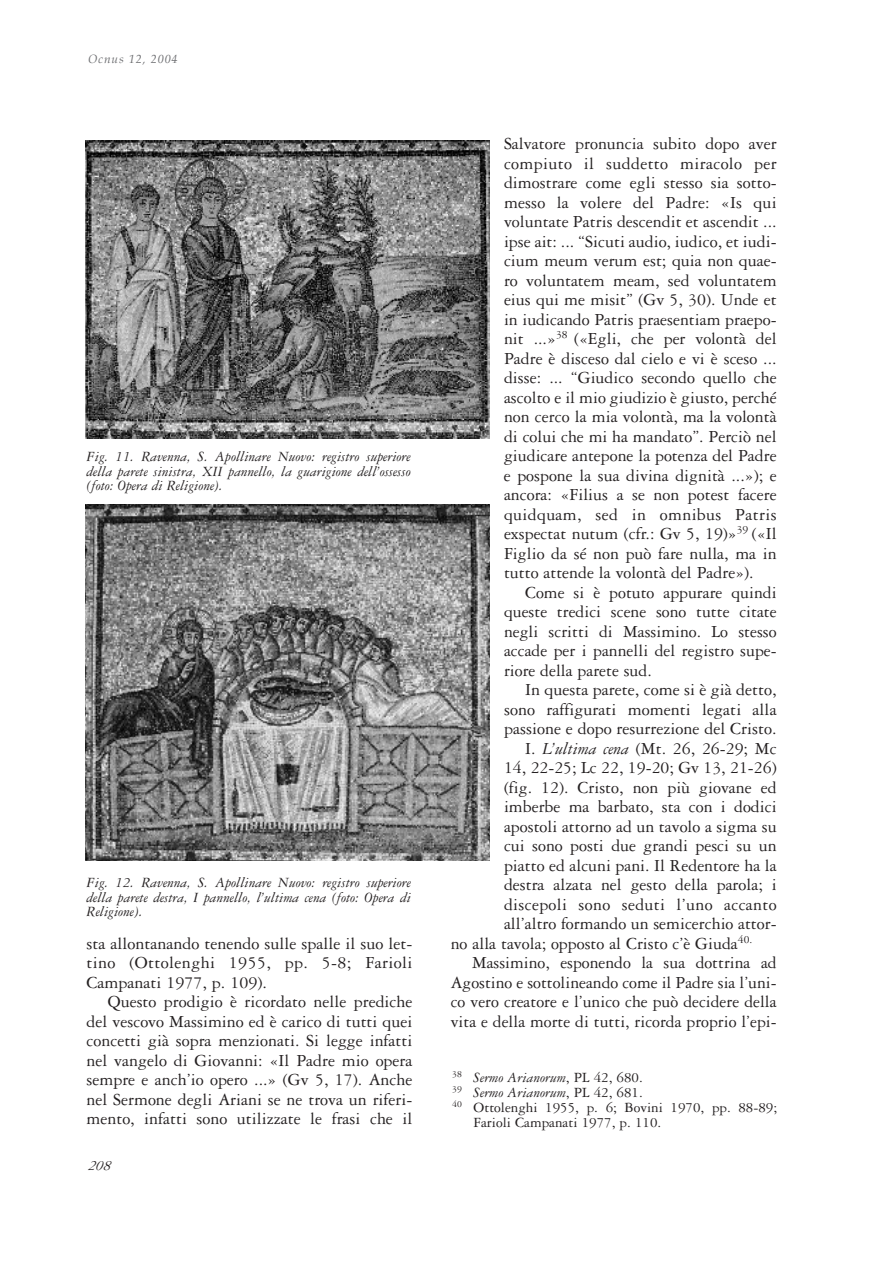
<style>
.page{position:relative;width:893px;height:1263px;background:#fff}
.page>*{position:absolute;margin:0;border:0;box-sizing:border-box;transform-origin:0 0}
.t1{font:18px/19.5px "Garamond Three";color:#231f20;text-align:justify}
.t2{font:18px "Garamond Three";letter-spacing:.02em;color:#231f20}
.t3{font:italic 15px/14.2px "Garamond Three";color:#231f20;text-align:justify}
.t4{font:15px "Garamond Three";color:#231f20}
.t5{font:italic 12px "Book Antiqua";letter-spacing:.075em;color:#6c6d70}
.s1{font-style:italic}
.s2{font-style:normal}
</style>
<div class="page">
<img style="left:85px;top:504px;width:404px;height:357px">
<img style="left:85px;top:141px;width:404px;height:297px">
<p class="t5" style="left:88px;top:52px;width:91px">Ocnus 12, 2004</p>
<p class="t3" style="left:87px;top:451px;width:326px">Fig. 11. Ravenna, S. Apollinare Nuovo: registro superiore della parete sinistra, XII pannello, la guarigione dell’ossesso (foto: Opera di Religione).</p>
<p class="t3" style="left:87px;top:877px;width:326px">Fig. 12. Ravenna, S. Apollinare Nuovo: registro superiore della parete destra, I pannello, l’ultima cena (foto: Opera di Religione).</p>
<p class="t1" style="left:87px;top:935px;width:327px">sta allontanando tenendo sulle spalle il suo let&shy;tino (Ottolenghi 1955, pp. 5-8; Farioli Campanati 1977, p. 109).</p>
<p class="t1" style="left:87px;top:993px;width:327px;text-indent:21px">Questo prodigio è ricordato nelle prediche del vescovo Massimino ed è carico di tutti quei concetti già sopra menzionati. Si legge infatti nel vangelo di Giovanni: «Il Padre mio opera sempre e anch’io opero ...» (Gv 5, 17). Anche nel Sermone degli Ariani se ne trova un riferi&shy;mento, infatti sono utilizzate le frasi che il</p>
<p class="t3" style="left:88px;top:1160px;width:27px">208</p>
<p class="t1" style="left:504px;top:136px;width:274px">Salvatore pronuncia subito dopo aver compiuto il suddetto miracolo per dimostrare come egli stesso sia sotto&shy;messo la volere del Padre: «Is qui voluntate Patris descendit et ascendit ... ipse ait: ... “Sicuti audio, iudico, et iudi&shy;cium meum verum est; quia non quae&shy;ro voluntatem meam, sed voluntatem eius qui me misit” (Gv 5, 30). Unde et in iudicando Patris praesentiam praepo&shy;nit ...»<sup>38</sup> («Egli, che per volontà del Padre è disceso dal cielo e vi è sceso ... disse: ... “Giudico secondo quello che ascolto e il mio giudizio è giusto, perché non cerco la mia volontà, ma la volontà di colui che mi ha mandato”. Perciò nel giudicare antepone la potenza del Padre e pospone la sua divina dignità ...»); e ancora: «Filius a se non potest facere quidquam, sed in omnibus Patris exspectat nutum (cfr.: Gv 5, 19)»<sup>39</sup> («Il Figlio da sé non può fare nulla, ma in tutto attende la volontà del Padre»).</p>
<p class="t1" style="left:504px;top:584px;width:274px;text-indent:21px">Come si è potuto appurare quindi queste tredici scene sono tutte citate negli scritti di Massimino. Lo stesso accade per i pannelli del registro supe&shy;riore della parete sud.</p>
<p class="t1" style="left:525px;top:682px;width:253px">In questa parete, come si è già detto,</p>
<p class="t1" style="left:504px;top:701px;width:274px">sono raffigurati momenti legati alla</p>
<p class="t1" style="left:504px;top:721px;width:274px">passione e dopo resurrezione del Cristo.</p>
<p class="t1" style="left:525px;top:740px;width:253px">I. <span class="s1">L’ultima cena</span> (Mt. 26, 26-29; Mc</p>
<p class="t1" style="left:504px;top:760px;width:274px">14, 22-25; Lc 22, 19-20; Gv 13, 21-26)</p>
<p class="t1" style="left:504px;top:779px;width:274px">(fig. 12). Cristo, non più giovane ed</p>
<p class="t1" style="left:504px;top:799px;width:274px">imberbe ma barbato, sta con i dodici</p>
<p class="t1" style="left:504px;top:818px;width:274px">apostoli attorno ad un tavolo a sigma su</p>
<p class="t1" style="left:504px;top:838px;width:274px">cui sono posti due grandi pesci su un</p>
<p class="t1" style="left:504px;top:857px;width:274px">piatto ed alcuni pani. Il Redentore ha la</p>
<p class="t1" style="left:504px;top:877px;width:274px">destra alzata nel gesto della parola; i</p>
<p class="t2" style="left:504px;top:898px;width:274px">discepoli sono seduti l’uno accanto</p>
<p class="t1" style="left:504px;top:916px;width:274px">all’altro formando un semicerchio attor-</p>
<p class="t1" style="left:451px;top:935px;width:303px">no alla tavola; opposto al Cristo c’è Giuda<sup>40.</sup></p>
<p class="t1" style="left:472px;top:955px;width:306px">Massimino, esponendo la sua dottrina ad</p>
<p class="t1" style="left:451px;top:974px;width:327px">Agostino e sottolineando come il Padre sia l’uni-</p>
<p class="t1" style="left:451px;top:994px;width:327px">co vero creatore e l’unico che può decidere della</p>
<p class="t1" style="left:451px;top:1013px;width:327px">vita e della morte di tutti, ricorda proprio l’epi-</p>
<p class="t3" style="left:452px;top:1071px;width:192px"><sup>38</sup> Sermo Arianorum<span class="s2">, PL 42, 680.</span></p>
<p class="t3" style="left:452px;top:1086px;width:192px"><sup>39</sup> Sermo Arianorum<span class="s2">, PL 42, 681.</span></p>
<p class="t4" style="left:452px;top:1102px;width:326px"><sup>40</sup> Ottolenghi 1955, p. 6; Bovini 1970, pp. 88-89;</p>
<p class="t4" style="left:473px;top:1117px;width:189px">Farioli Campanati 1977, p. 110.</p>
</div>
